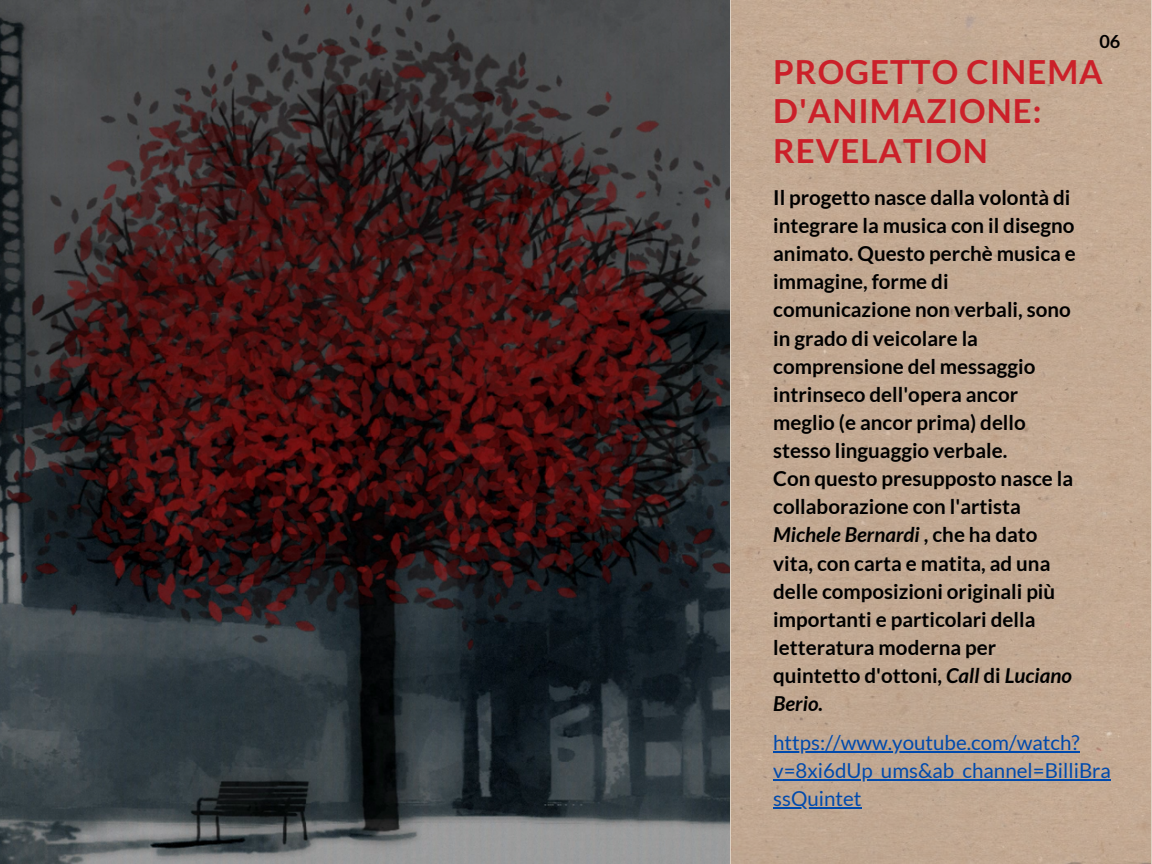
<style>
.page{position:relative;width:1152px;height:864px;background:#fff}
.page>*{position:absolute;margin:0;border:0;box-sizing:border-box;transform-origin:0 0}
.t1{font:700 33.15px/39.3px "Lato";letter-spacing:.03em;color:#cb2029}
.t2{font:700 20.55px/28.2px "Lato";color:#000}
.t3{font:20.55px/28.2px "Lato";color:#004aad}
.t4{font:700 18.15px "Lato";color:#000}
.s1{font-style:italic}
</style>
<div class="page">
<img style="left:0;top:0;width:731px;height:864px">
<div style="left:731px;top:0;width:420px;height:864px;background:#c3a992"></div>
<hr style="left:773px;top:751px;width:307px;height:1px;background:#004aad">
<hr style="left:773px;top:779px;width:338px;height:1px;background:#004aad">
<hr style="left:773px;top:807px;width:89px;height:1px;background:#004aad">
<p class="t4" style="left:1099px;top:30px;width:23px">06</p>
<p class="t1" style="left:773px;top:51px;width:331px">PROGETTO CINEMA<br>D'ANIMAZIONE:<br>REVELATION</p>
<p class="t2" style="left:773px;top:183px;width:304px">Il progetto nasce dalla volontà di integrare la musica con il disegno animato. Questo perchè musica e immagine, forme di comunicazione non verbali, sono in grado di veicolare la comprensione del messaggio intrinseco dell'opera ancor meglio (e ancor prima) dello stesso linguaggio verbale.</p>
<p class="t2" style="left:773px;top:464px;width:301px">Con questo presupposto nasce la collaborazione con l'artista<br><span class="s1">Michele Bernardi</span> , che ha dato vita, con carta e matita, ad una delle composizioni originali più importanti e particolari della letteratura moderna per quintetto d'ottoni, <span class="s1">Call</span> di <span class="s1">Luciano<br>Berio.</span></p>
<p class="t3" style="left:773px;top:728px;width:339px">https://www.youtube.com/watch? v=8xi6dUp_ums&amp;ab_channel=BilliBra ssQuintet</p>
</div>
